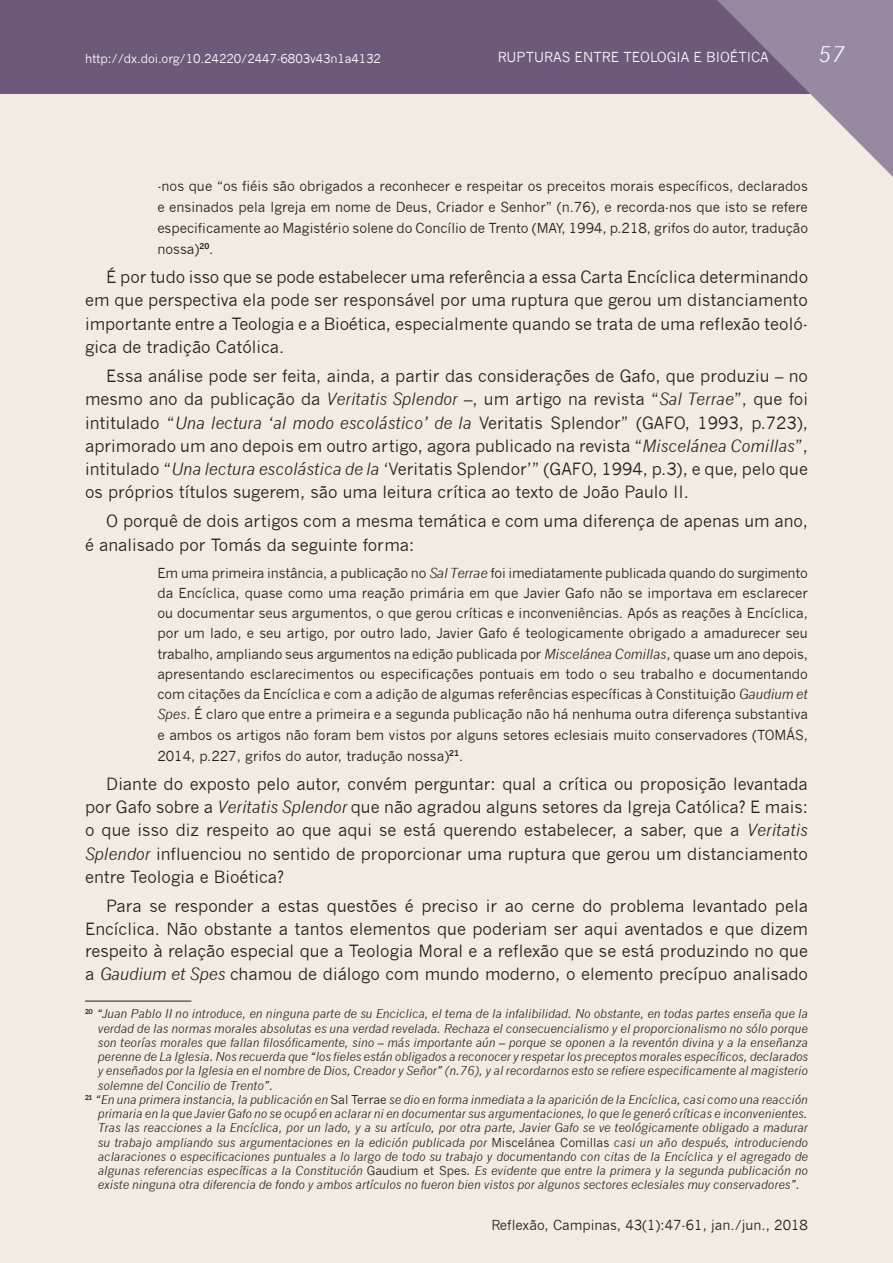
<style>
.page{position:relative;width:893px;height:1263px;background:#fff}
.page>*{position:absolute;margin:0;border:0;box-sizing:border-box;transform-origin:0 0}
.t1{font:italic 21px "News Gothic";color:#fff}
.t2{font:16.5px/23.2px "News Gothic";color:#231f20;text-align:justify}
.t3{font:13.5px/20.4px "News Gothic";color:#231f20;text-align:justify}
.t4{font:13.5px "News Gothic";color:#fff}
.t5{font:italic 12px "News Gothic";color:#231f20}
.t6{font:12px "News Gothic";letter-spacing:-.01em;color:#fff}
.s1{font-style:italic}
.s2{font-style:normal}
</style>
<div class="page">
<hr style="left:0;top:93px;width:3px;height:1170px;background:#f1ebe1">
<div style="left:3px;top:93px;width:890px;height:1170px;background:#f1ebe1"></div>
<div style="left:0;top:0;width:893px;height:93px;background:#6d597a"></div>
<svg style="left:717px;top:0;width:176px;height:177px;background:#b1a5b3"></svg>
<hr style="left:85px;top:1001px;width:106px;height:1px;background:#231f20">
<p class="t6" style="left:85px;top:51px;width:298px">http://dx.doi.org/10.24220/2447-6803v43n1a4132</p>
<p class="t4" style="left:498px;top:49px;width:272px">RUPTURAS ENTRE TEOLOGIA E BIOÉTICA</p>
<p class="t1" style="left:819px;top:42px;width:28px">57</p>
<p class="t3" style="left:157px;top:175px;width:652px;line-height:21px">-nos que “os fiéis são obrigados a reconhecer e respeitar os preceitos morais específicos, declarados e ensinados pela Igreja em nome de Deus, Criador e Senhor” (n.76), e recorda-nos que isto se refere especificamente ao Magistério solene do Concílio de Trento (MAY, 1994, p.218, grifos do autor, tradução nossa)<sup>20</sup>.</p>
<p class="t2" style="left:85px;top:265px;width:725px;text-indent:21px">É por tudo isso que se pode estabelecer uma referência a essa Carta Encíclica determinando em que perspectiva ela pode ser responsável por uma ruptura que gerou um distanciamento importante entre a Teologia e a Bioética, especialmente quando se trata de uma reflexão teoló&shy;gica de tradição Católica.</p>
<p class="t2" style="left:85px;top:364px;width:724px;text-indent:21px">Essa análise pode ser feita, ainda, a partir das considerações de Gafo, que produziu – no mesmo ano da publicação da <span class="s1">Veritatis Splendor</span> –, um artigo na revista “<span class="s1">Sal Terrae</span>”, que foi intitulado “<span class="s1">Una lectura ‘al modo escolástico’ de la</span> Veritatis Splendor” (GAFO, 1993, p.723), aprimorado um ano depois em outro artigo, agora publicado na revista “<span class="s1">Miscelánea Comillas</span>”, intitulado “<span class="s1">Una lectura escolástica de la</span> ‘Veritatis Splendor’” (GAFO, 1994, p.3), e que, pelo que os próprios títulos sugerem, são uma leitura crítica ao texto de João Paulo II.</p>
<p class="t2" style="left:85px;top:510px;width:724px;text-indent:21px">O porquê de dois artigos com a mesma temática e com uma diferença de apenas um ano, é analisado por Tomás da seguinte forma:</p>
<p class="t3" style="left:157px;top:563px;width:652px">Em uma primeira instância, a publicação no <span class="s1">Sal Terrae</span> foi imediatamente publicada quando do surgimento da Encíclica, quase como uma reação primária em que Javier Gafo não se importava em esclarecer ou documentar seus argumentos, o que gerou críticas e inconveniências. Após as reações à Encíclica, por um lado, e seu artigo, por outro lado, Javier Gafo é teologicamente obrigado a amadurecer seu trabalho, ampliando seus argumentos na edição publicada por <span class="s1">Miscelánea Comillas</span>, quase um ano depois, apresentando esclarecimentos ou especificações pontuais em todo o seu trabalho e documentando com citações da Encíclica e com a adição de algumas referências específicas à Constituição <span class="s1">Gaudium et Spes</span>. É claro que entre a primeira e a segunda publicação não há nenhuma outra diferença substantiva e ambos os artigos não foram bem vistos por alguns setores eclesiais muito conservadores (TOMÁS, 2014, p.227, grifos do autor, tradução nossa)<sup>21</sup>.</p>
<p class="t2" style="left:85px;top:772px;width:724px;text-indent:21px">Diante do exposto pelo autor, convém perguntar: qual a crítica ou proposição levantada por Gafo sobre a <span class="s1">Veritatis Splendor</span> que não agradou alguns setores da Igreja Católica? E mais: o que isso diz respeito ao que aqui se está querendo estabelecer, a saber, que a <span class="s1">Veritatis Splendor</span> influenciou no sentido de proporcionar uma ruptura que gerou um distanciamento entre Teologia e Bioética?</p>
<p class="t2" style="left:85px;top:895px;width:724px;line-height:22.5px;text-indent:21px">Para se responder a estas questões é preciso ir ao cerne do problema levantado pela Encíclica. Não obstante a tantos elementos que poderiam ser aqui aventados e que dizem respeito à relação especial que a Teologia Moral e a reflexão que se está produzindo no que a <span class="s1">Gaudium et Spes</span> chamou de diálogo com mundo moderno, o elemento precípuo analisado</p>
<p class="t5" style="left:85px;top:1007px;width:724px"><sup>20</sup> “Juan Pablo II no introduce, en ninguna parte de su Enciclica, el tema de la infalibilidad. No obstante, en todas partes enseña que la</p>
<p class="t5" style="left:98px;top:1021px;width:712px">verdad de las normas morales absolutas es una verdad revelada. Rechaza el consecuencialismo y el proporcionalismo no sólo porque</p>
<p class="t5" style="left:98px;top:1035px;width:711px">son teorías morales que fallan filosóficamente, sino – más importante aún – porque se oponen a la reventón divina y a la enseñanza</p>
<p class="t5" style="left:98px;top:1050px;width:712px">perenne de La Iglesia. Nos recuerda que “los fieles están obligados a reconocer y respetar los preceptos morales específicos, declarados</p>
<p class="t5" style="left:98px;top:1064px;width:711px">y enseñados por la Iglesia en el nombre de Dios, Creador y Señor” (n.76), y al recordarnos esto se refiere especificamente al magisterio</p>
<p class="t5" style="left:98px;top:1078px;width:177px">solemne del Concilio de Trento”.</p>
<p class="t5" style="left:85px;top:1092px;width:724px"><sup>21</sup> “En una primera instancia, la publicación en <span class="s2">Sal Terrae</span> se dio en forma inmediata a la aparición de la Encíclica, casi como una reacción</p>
<p class="t5" style="left:98px;top:1107px;width:711px">primaria en la que Javier Gafo no se ocupó en aclarar ni en documentar sus argumentaciones, lo que le generó críticas e inconvenientes.</p>
<p class="t5" style="left:98px;top:1121px;width:712px">Tras las reacciones a la Encíclica, por un lado, y a su artículo, por otra parte, Javier Gafo se ve teológicamente obligado a madurar</p>
<p class="t5" style="left:98px;top:1135px;width:712px">su trabajo ampliando sus argumentaciones en la edición publicada por <span class="s2">Miscelánea Comillas</span> casi un año después, introduciendo</p>
<p class="t5" style="left:98px;top:1149px;width:712px">aclaraciones o especificaciones puntuales a lo largo de todo su trabajo y documentando con citas de la Encíclica y el agregado de</p>
<p class="t5" style="left:98px;top:1163px;width:712px">algunas referencias específicas a la Constitución <span class="s2">Gaudium et Spes</span>. Es evidente que entre la primera y la segunda publicación no</p>
<p class="t5" style="left:98px;top:1178px;width:704px">existe ninguna otra diferencia de fondo y ambos artículos no fueron bien vistos por algunos sectores eclesiales muy conservadores”.</p>
<p class="t3" style="left:491px;top:1215px;width:318px">Reflexão, Campinas, 43(1):47-61, jan./jun., 2018</p>
</div>
